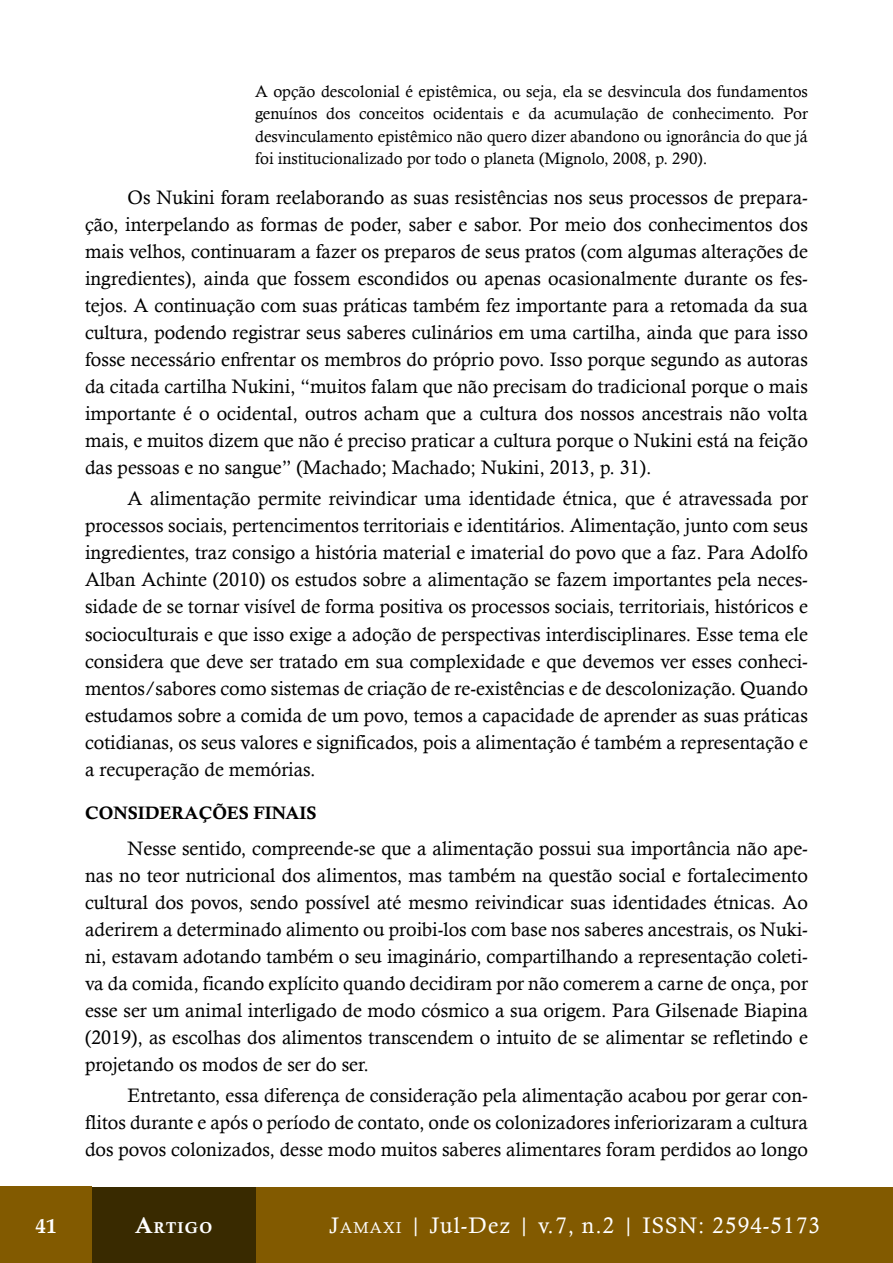
<style>
.page{position:relative;width:893px;height:1263px;background:#fff}
.page>*{position:absolute;margin:0;border:0;box-sizing:border-box;transform-origin:0 0}
.t1{font:22.5px "Calisto";letter-spacing:.05em;color:#fff}
.t2{font:700 21px "Palatino Linotype";color:#fff}
.t3{font:19.5px/27px "Calisto";color:#000;text-align:justify}
.t4{font:18px "Calis MT Bol";color:#000}
.t5{font:16.5px/22.5px "Calisto";color:#000;text-align:justify}
.t6{font:15.75px "Calis MT Bol";letter-spacing:.07em;color:#fff}
.s1{font-size:22.5px}
.s2{font-style:inherit}
.s3{font-size:15.75px}
</style>
<div class="page">
<div style="left:255px;top:1187px;width:638px;height:76px;background:#825a00"></div>
<div style="left:92px;top:1187px;width:163px;height:76px;background:#392a00"></div>
<div style="left:0;top:1187px;width:92px;height:76px;background:#825a00"></div>
<p class="t5" style="left:255px;top:80px;width:554px">A opção descolonial é epistêmica, ou seja, ela se desvincula dos fundamentos genuínos dos conceitos ocidentais e da acumulação de conhecimento. Por desvinculamento epistêmico não quero dizer abandono ou ignorância do que já foi institucionalizado por todo o planeta (Mignolo, 2008, p. 290).</p>
<p class="t3" style="left:85px;top:184px;width:724px;text-indent:43px">Os Nukini foram reelaborando as suas resistências nos seus processos de prepara&shy;ção, interpelando as formas de poder, saber e sabor. Por meio dos conhecimentos dos mais velhos, continuaram a fazer os preparos de seus pratos (com algumas alterações de ingredientes), ainda que fossem escondidos ou apenas ocasionalmente durante os fes&shy;tejos. A continuação com suas práticas também fez importante para a retomada da sua cultura, podendo registrar seus saberes culinários em uma cartilha, ainda que para isso fosse necessário enfrentar os membros do próprio povo. Isso porque segundo as autoras da citada cartilha Nukini, “muitos falam que não precisam do tradicional porque o mais importante é o ocidental, outros acham que a cultura dos nossos ancestrais não volta mais, e muitos dizem que não é preciso praticar a cultura porque o Nukini está na feição das pessoas e no sangue” (Machado; Machado; Nukini, 2013, p. 31).</p>
<p class="t3" style="left:85px;top:485px;width:724px;text-indent:43px">A alimentação permite reivindicar uma identidade étnica, que é atravessada por processos sociais, pertencimentos territoriais e identitários. Alimentação, junto com seus ingredientes, traz consigo a história material e imaterial do povo que a faz. Para Adolfo Alban Achinte (2010) os estudos sobre a alimentação se fazem importantes pela neces&shy;sidade de se tornar visível de forma positiva os processos sociais, territoriais, históricos e socioculturais e que isso exige a adoção de perspectivas interdisciplinares. Esse tema ele considera que deve ser tratado em sua complexidade e que devemos ver esses conheci&shy;mentos/sabores como sistemas de criação de re-existências e de descolonização. Quando estudamos sobre a comida de um povo, temos a capacidade de aprender as suas práticas cotidianas, os seus valores e significados, pois a alimentação é também a representação e a recuperação de memórias.</p>
<p class="t4" style="left:85px;top:803px;width:233px">CONSIDERAÇÕES FINAIS</p>
<p class="t3" style="left:85px;top:834px;width:724px;text-indent:43px">Nesse sentido, compreende-se que a alimentação possui sua importância não ape&shy;nas no teor nutricional dos alimentos, mas também na questão social e fortalecimento cultural dos povos, sendo possível até mesmo reivindicar suas identidades étnicas. Ao aderirem a determinado alimento ou proibi-los com base nos saberes ancestrais, os Nuki&shy;ni, estavam adotando também o seu imaginário, compartilhando a representação coleti&shy;va da comida, ficando explícito quando decidiram por não comerem a carne de onça, por esse ser um animal interligado de modo cósmico a sua origem. Para Gilsenade Biapina (2019), as escolhas dos alimentos transcendem o intuito de se alimentar se refletindo e projetando os modos de ser do ser.</p>
<p class="t3" style="left:85px;top:1082px;width:724px;text-indent:43px">Entretanto, essa diferença de consideração pela alimentação acabou por gerar con&shy;flitos durante e após o período de contato, onde os colonizadores inferiorizaram a cultura dos povos colonizados, desse modo muitos saberes alimentares foram perdidos ao longo</p>
<p class="t2" style="left:36px;top:1211px;width:23px">41</p>
<p class="t6" style="left:135px;top:1219px;width:78px"><span class="s1">A</span>rtigo</p>
<p class="t1" style="left:329px;top:1212px;width:492px"><span class="s2">J</span><span class="s3">AMAXI</span> | Jul-Dez | v.7, n.2 | ISSN: 2594-5173</p>
</div>
